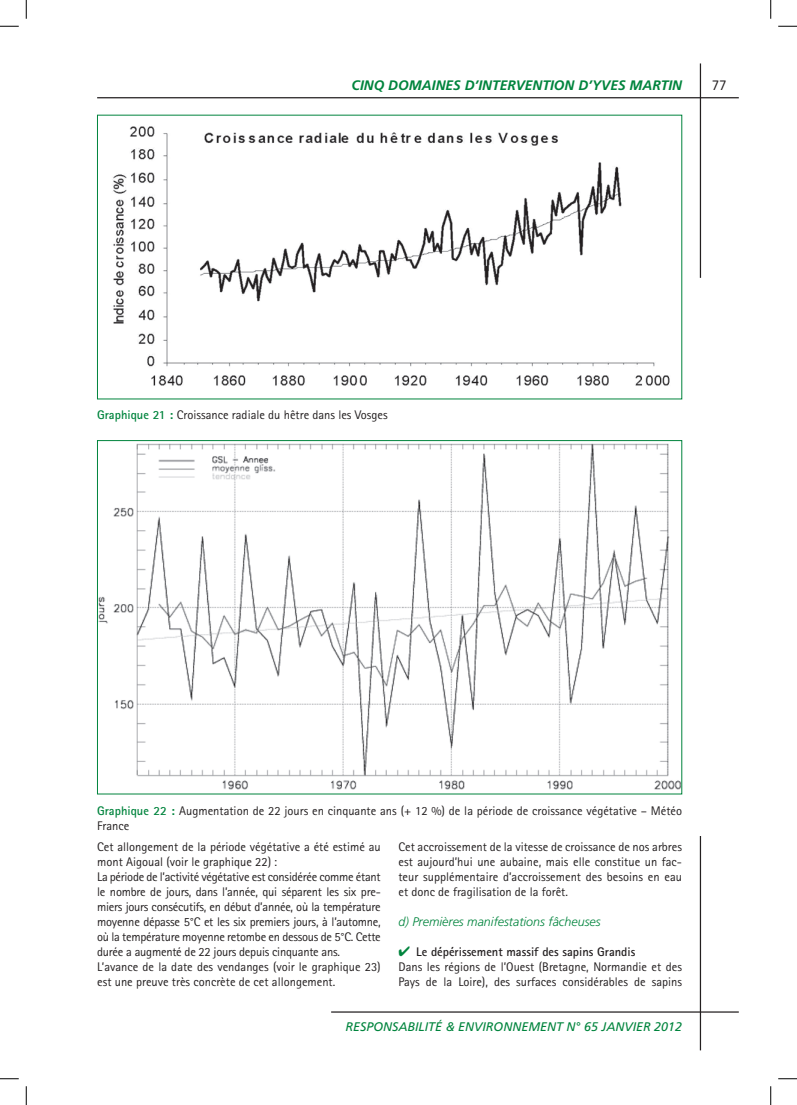
<style>
.page{position:relative;width:797px;height:1105px;background:#fff}
.page>*{position:absolute;margin:0;border:0;box-sizing:border-box;transform-origin:0 0}
.t1{font:15px "Rotis Sans Serif";color:#231f20}
.t2{font:italic 700 13.75px "Frutiger";color:#00843d}
.t3{font:12.5px/15px "Rotis Sans Serif";letter-spacing:-.02em;color:#231f20}
.t4{font:12.5px/15px "Rotis Sans Serif";color:#231f20}
.t5{font:italic 12.5px "Frutiger";color:#00843d}
.t6{font:italic 300 12.5px "Frutiger";color:#00843d}
.s1{font-weight:700;color:#00843d}
.s2{color:#00843d}
.s3{font-weight:700}
</style>
<div class="page">
<hr style="left:97px;top:97px;width:641px;height:1px;background:#231f20">
<hr style="left:331px;top:1011px;width:407px;height:2px;background:#231f20">
<hr style="left:699px;top:63px;width:2px;height:215px;background:#231f20">
<hr style="left:699px;top:836px;width:2px;height:214px;background:#231f20">
<img style="left:112px;top:126px;width:558px;height:260px">
<img style="left:99px;top:443px;width:581px;height:347px">
<svg style="left:0;top:25px;width:19px;height:2px"></svg>
<svg style="left:778px;top:25px;width:19px;height:2px"></svg>
<svg style="left:0;top:1078px;width:19px;height:1px"></svg>
<svg style="left:778px;top:1078px;width:19px;height:1px"></svg>
<svg style="left:25px;top:0;width:2px;height:19px"></svg>
<svg style="left:25px;top:1086px;width:2px;height:19px"></svg>
<svg style="left:770px;top:0;width:1px;height:19px"></svg>
<svg style="left:770px;top:1086px;width:1px;height:19px"></svg>
<p class="t2" style="left:351px;top:77px;width:332px">CINQ DOMAINES D’INTERVENTION D’YVES MARTIN</p>
<p class="t1" style="left:711px;top:76px;width:16px">77</p>
<p class="t4" style="left:97px;top:408px;width:292px"><span class="s1">Graphique 21 :</span> Croissance radiale du hêtre dans les Vosges</p>
<p class="t4" style="left:97px;top:803px;width:586px"><span class="s1">Graphique 22 :</span> Augmentation de 22 jours en cinquante ans (+ 12 %) de la période de croissance végétative – Météo<br>France</p>
<p class="t3" style="left:97px;top:839px;width:285px">Cet allongement de la période végétative a été estimé au mont Aigoual (voir le graphique 22) :<br>La période de l’activité végétative est considérée comme étant le nombre de jours, dans l’année, qui séparent les six pre&shy;miers jours consécutifs, en début d’année, où la température moyenne dépasse 5°C et les six premiers jours, à l’automne, où la température moyenne retombe en dessous de 5°C. Cette durée a augmenté de 22 jours depuis cinquante ans.<br>L’avance de la date des vendanges (voir le graphique 23) est une preuve très concrète de cet allongement.</p>
<p class="t4" style="left:398px;top:839px;width:285px;text-align:justify">Cet accroissement de la vitesse de croissance de nos arbres est aujourd’hui une aubaine, mais elle constitue un fac&shy;teur supplémentaire d’accroissement des besoins en eau et donc de fragilisation de la forêt.</p>
<p class="t6" style="left:398px;top:915px;width:204px">d) Premières manifestations fâcheuses</p>
<p class="t4" style="left:398px;top:944px;width:285px"><span class="s2">✔</span> <span class="s3">Le dépérissement massif des sapins Grandis<br></span>Dans les régions de l’Ouest (Bretagne, Normandie et des<br>Pays de la Loire), des surfaces considérables de sapins</p>
<p class="t5" style="left:345px;top:1020px;width:338px">RESPONSABILITÉ &amp; ENVIRONNEMENT N° 65 JANVIER 2012</p>
</div>
